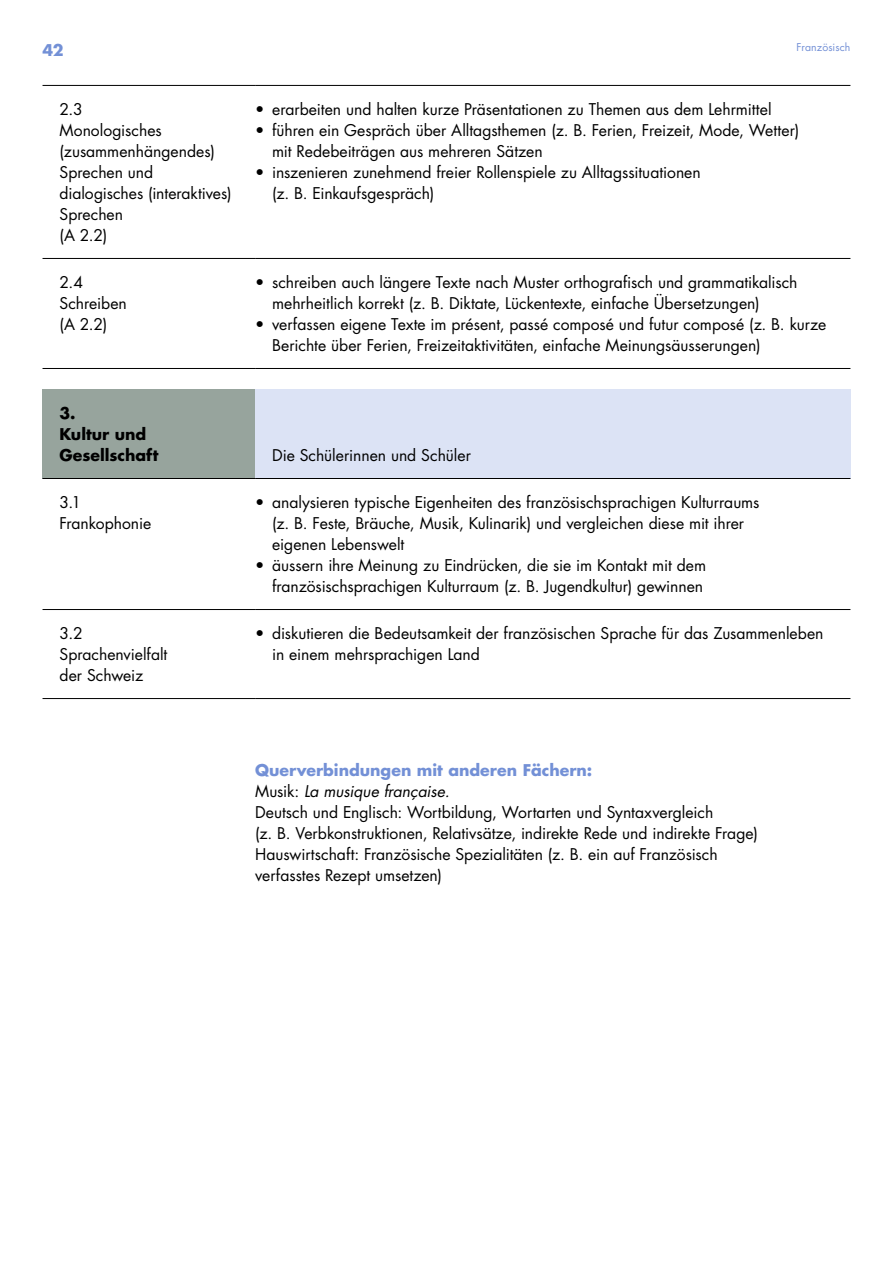
<style>
.page{position:relative;width:893px;height:1263px;background:#fff}
.page>*{position:absolute;margin:0;border:0;box-sizing:border-box;transform-origin:0 0}
.t1{font:15.75px/21px "Futura Luzern";color:#000}
.t2{font:700 15.75px "Futura Luzern";color:#7390d6}
.t3{font:italic 15.75px "Futura LT";letter-spacing:-.005em;color:#000}
.t4{font:700 15.75px/21px "Futura Luzern";color:#000}
.t5{font:10.5px "Futura Luzern";letter-spacing:.005em;color:#7390d6}
.s1{font-family:"Futura Luzern";font-style:normal}
</style>
<div class="page">
<div style="left:43px;top:389px;width:212px;height:89px;background:#97a49d"></div>
<div style="left:255px;top:389px;width:595px;height:89px;background:#dce3f5"></div>
<hr style="left:43px;top:478px;width:212px;height:1px;background:#000">
<hr style="left:255px;top:478px;width:595px;height:1px;background:#000">
<hr style="left:43px;top:85px;width:212px;height:1px;background:#000">
<hr style="left:255px;top:85px;width:595px;height:1px;background:#000">
<hr style="left:43px;top:258px;width:212px;height:1px;background:#000">
<hr style="left:255px;top:258px;width:595px;height:1px;background:#000">
<hr style="left:43px;top:368px;width:212px;height:1px;background:#000">
<hr style="left:255px;top:368px;width:595px;height:1px;background:#000">
<hr style="left:43px;top:609px;width:212px;height:1px;background:#000">
<hr style="left:255px;top:609px;width:595px;height:1px;background:#000">
<hr style="left:43px;top:698px;width:212px;height:1px;background:#000">
<hr style="left:255px;top:698px;width:595px;height:1px;background:#000">
<p class="t2" style="left:43px;top:39px;width:23px">42</p>
<p class="t5" style="left:797px;top:41px;width:55px">Französisch</p>
<p class="t1" style="left:60px;top:99px;width:174px">2.3<br>Monologisches (zusammenhängendes)<br>Sprechen und dialogisches (interaktives)<br>Sprechen<br>(A 2.2)</p>
<p class="t1" style="left:255px;top:99px;width:518px">• erarbeiten und halten kurze Präsentationen zu Themen aus dem Lehrmittel</p>
<p class="t1" style="left:272px;top:120px;width:529px;text-indent:-17px">• führen ein Gespräch über Alltagsthemen (z. B. Ferien, Freizeit, Mode, Wetter) mit Redebeiträgen aus mehreren Sätzen</p>
<p class="t1" style="left:272px;top:162px;width:430px;text-indent:-17px">• inszenieren zunehmend freier Rollenspiele zu Alltagssituationen (z. B. Einkaufsgespräch)</p>
<p class="t1" style="left:60px;top:272px;width:69px">2.4<br>Schreiben (A 2.2)</p>
<p class="t1" style="left:272px;top:272px;width:527px;text-indent:-17px">• schreiben auch längere Texte nach Muster orthografisch und grammatikalisch mehrheitlich korrekt (z. B. Diktate, Lückentexte, einfache Übersetzungen)</p>
<p class="t1" style="left:272px;top:314px;width:556px;text-indent:-17px">• verfassen eigene Texte im présent, passé composé und futur composé (z. B. kurze<br>Berichte über Ferien, Freizeitaktivitäten, einfache Meinungsäusserungen)</p>
<p class="t4" style="left:60px;top:403px;width:100px">3.<br>Kultur und<br>Gesellschaft</p>
<p class="t1" style="left:272px;top:445px;width:200px">Die Schülerinnen und Schüler</p>
<p class="t1" style="left:60px;top:492px;width:93px">3.1<br>Frankophonie</p>
<p class="t1" style="left:272px;top:492px;width:489px;text-indent:-17px">• analysieren typische Eigenheiten des französischsprachigen Kulturraums (z. B. Feste, Bräuche, Musik, Kulinarik) und vergleichen diese mit ihrer eigenen Lebenswelt</p>
<p class="t1" style="left:255px;top:555px;width:452px;text-align:right">• äussern ihre Meinung zu Eindrücken, die sie im Kontakt mit dem französischsprachigen Kulturraum (z. B. Jugendkultur) gewinnen</p>
<p class="t1" style="left:60px;top:623px;width:109px">3.2<br>Sprachenvielfalt der Schweiz</p>
<p class="t1" style="left:272px;top:623px;width:553px;text-indent:-17px">• diskutieren die Bedeutsamkeit der französischen Sprache für das Zusammenleben in einem mehrsprachigen Land</p>
<p class="t2" style="left:255px;top:760px;width:339px">Querverbindungen mit anderen Fächern:</p>
<p class="t3" style="left:255px;top:781px;width:196px"><span class="s1">Musik:</span> La musique française.</p>
<p class="t1" style="left:255px;top:802px;width:504px">Deutsch und Englisch: Wortbildung, Wortarten und Syntaxvergleich<br>(z. B. Verbkonstruktionen, Relativsätze, indirekte Rede und indirekte Frage)<br>Hauswirtschaft: Französische Spezialitäten (z. B. ein auf Französisch verfasstes Rezept umsetzen)</p>
</div>
